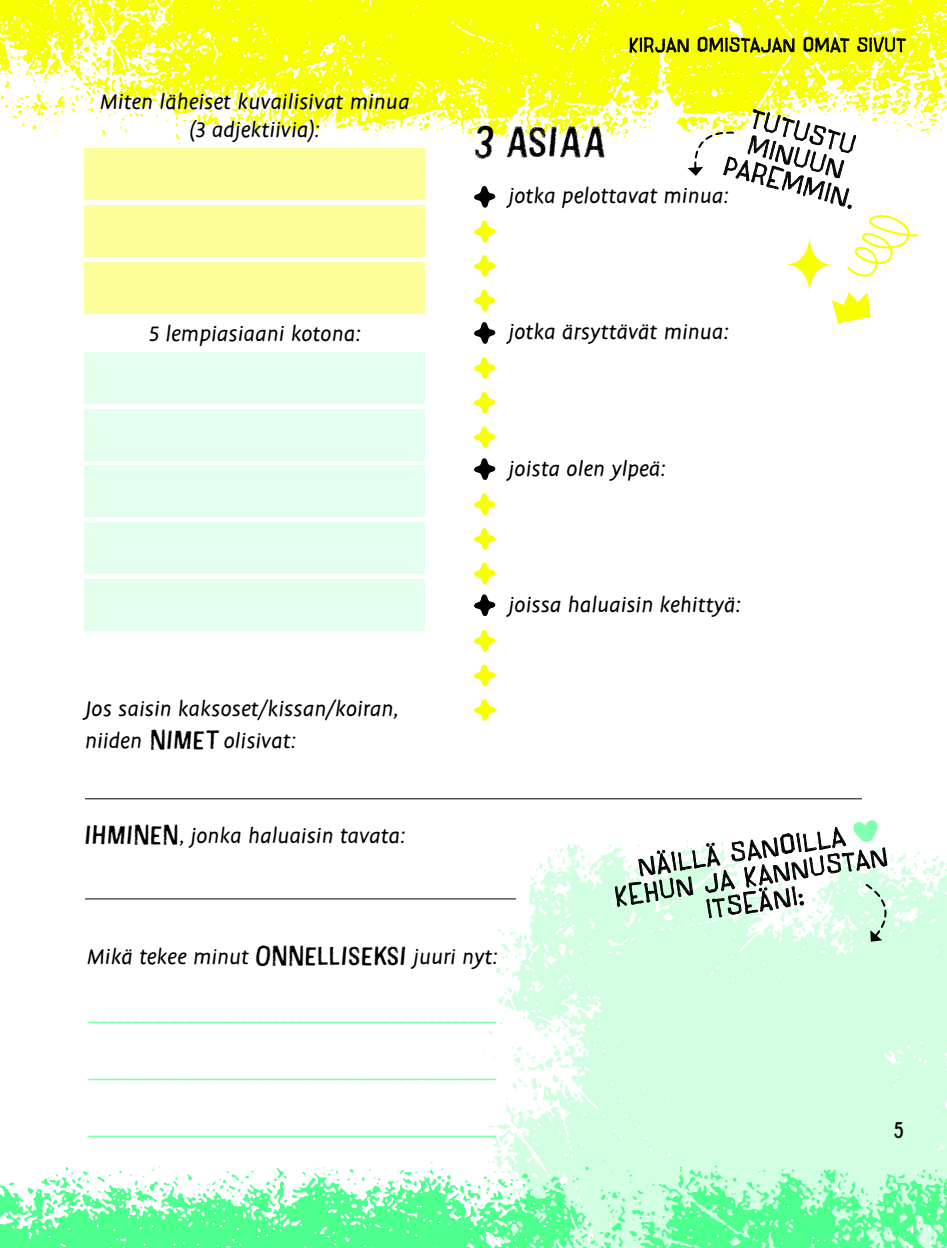
<style>
.page{position:relative;width:947px;height:1248px;background:#fff}
.page>*{position:absolute;margin:0;border:0;box-sizing:border-box;transform-origin:0 0}
.t1{font:48px "Cotton";letter-spacing:.06em;color:#000}
.t2{font:italic 24px/32px "Duper OT";letter-spacing:.02em;color:#000}
.t3{font:italic 24px "Duper OT";color:#82ffaf;scale:1.1 1}
.t4{font:24px "Cotton";color:#000}
.t5{font:300 22px/26px "Folk Rough OT";color:#000;text-align:center}
.t6{font:300 16px "Folk Rough OT";letter-spacing:.07em;color:#000}
.s1{font-family:"Cotton";font-style:normal;font-size:30px}
</style>
<div class="page">
<img style="left:475px;top:844px;width:472px;height:288px">
<img style="left:0;top:0;width:947px;height:140px">
<img style="left:0;top:1132px;width:947px;height:115px">
<hr style="left:85px;top:798px;width:777px;height:1px;background:#000">
<hr style="left:85px;top:898px;width:431px;height:1px;background:#000">
<svg style="left:474px;top:186px;width:21px;height:22px"></svg>
<svg style="left:474px;top:322px;width:21px;height:22px"></svg>
<svg style="left:474px;top:458px;width:21px;height:22px"></svg>
<svg style="left:474px;top:594px;width:21px;height:22px"></svg>
<svg style="left:474px;top:221px;width:21px;height:21px"></svg>
<svg style="left:474px;top:255px;width:21px;height:22px"></svg>
<svg style="left:474px;top:290px;width:21px;height:21px"></svg>
<svg style="left:474px;top:357px;width:21px;height:22px"></svg>
<svg style="left:474px;top:391px;width:21px;height:22px"></svg>
<svg style="left:474px;top:426px;width:21px;height:22px"></svg>
<svg style="left:474px;top:493px;width:21px;height:22px"></svg>
<svg style="left:474px;top:528px;width:21px;height:21px"></svg>
<svg style="left:474px;top:562px;width:21px;height:22px"></svg>
<svg style="left:474px;top:630px;width:21px;height:21px"></svg>
<svg style="left:474px;top:664px;width:21px;height:22px"></svg>
<svg style="left:474px;top:699px;width:21px;height:21px"></svg>
<div style="left:84px;top:148px;width:341px;height:51px;background:#fcff99"></div>
<div style="left:84px;top:205px;width:341px;height:51px;background:#fcff99"></div>
<div style="left:84px;top:262px;width:341px;height:51px;background:#fcff99"></div>
<div style="left:84px;top:352px;width:341px;height:51px;background:#e4ffee"></div>
<div style="left:84px;top:409px;width:341px;height:51px;background:#e4ffee"></div>
<div style="left:84px;top:466px;width:341px;height:51px;background:#e4ffee"></div>
<div style="left:84px;top:522px;width:341px;height:51px;background:#e4ffee"></div>
<div style="left:84px;top:579px;width:341px;height:51px;background:#e4ffee"></div>
<div style="left:629px;top:38px;width:276px;height:14px;background:#f7ff00"></div>
<svg style="left:629px;top:37px;width:60px;height:18px"></svg>
<svg style="left:697px;top:37px;width:98px;height:16px"></svg>
<svg style="left:803px;top:37px;width:46px;height:16px"></svg>
<svg style="left:857px;top:37px;width:49px;height:15px"></svg>
<svg style="left:615px;top:820px;width:287px;height:121px"></svg>
<svg style="left:687px;top:106px;width:232px;height:217px"></svg>
<p class="t2" style="left:100px;top:89px;width:311px;line-height:28px;text-align:center">Miten läheiset kuvailisivat minua (3 adjektiivia):</p>
<p class="t2" style="left:149px;top:319px;width:213px">5 lempiasiaani kotona:</p>
<p class="t2" style="left:85px;top:694px;width:315px">Jos saisin kaksoset/kissan/koiran, niiden <span class="s1">NIMET</span> olisivat:</p>
<p class="t2" style="left:85px;top:820px;width:322px"><span class="s1">IHMINEN</span>, jonka haluaisin tavata:</p>
<p class="t6" style="left:629px;top:33px;width:278px">KIRJAN OMISTAJAN OMAT SIVUT</p>
<p class="t5" style="left:741px;top:102px;width:135px;rotate:15deg">TUTUSTU<br>MINUUN<br>PAREMMIN.</p>
<h1 class="t1" style="left:474px;top:112px;width:133px">3 ASIAA</h1>
<p class="t2" style="left:508px;top:181px;width:221px">jotka pelottavat minua:</p>
<p class="t2" style="left:508px;top:317px;width:222px">jotka ärsyttävät minua:</p>
<p class="t2" style="left:508px;top:453px;width:158px">joista olen ylpeä:</p>
<p class="t2" style="left:508px;top:589px;width:233px">joissa haluaisin kehittyä:</p>
<p class="t5" style="left:609px;top:856px;width:277px;rotate:-8deg">NÄILLÄ SANOILLA<br>KEHUN JA KANNUSTAN<br>ITSEÄNI:</p>
<p class="t2" style="left:87px;top:942px;width:412px">Mikä tekee minut <span class="s1">ONNELLISEKSI</span> juuri nyt:</p>
<p class="t3" style="left:88px;top:1001px;width:374px">____________________________________________________</p>
<p class="t3" style="left:88px;top:1058px;width:374px">____________________________________________________</p>
<p class="t3" style="left:88px;top:1114px;width:374px">____________________________________________________</p>
<p class="t4" style="left:894px;top:1113px;width:11px">5</p>
</div>
